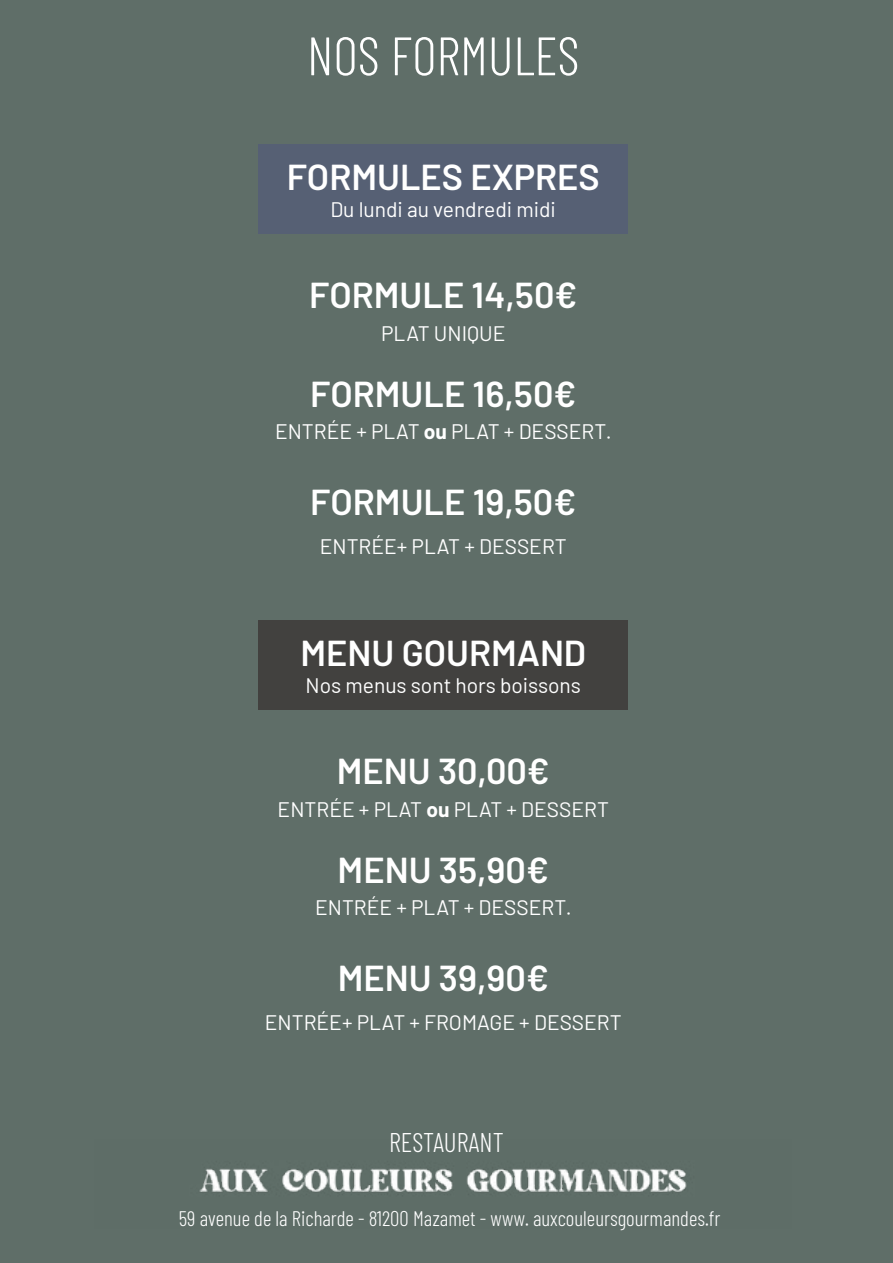
<style>
.page{position:relative;width:893px;height:1263px;background:#5f6e68}
.page>*{position:absolute;margin:0;border:0;box-sizing:border-box;transform-origin:0 0}
.t1{font:300 54px "Barlow Condensed";color:#fff}
.t2{font:600 36px "Barlow";color:#fff}
.t3{font:300 27px "Barlow Condensed";color:#fff}
.t4{font:21px "Barlow";color:#fff}
.t5{font:300 21px "Barlow Condensed";color:#fff}
.s1{font-weight:700}
</style>
<div class="page">
<div style="left:258px;top:145px;width:370px;height:89px;background:#566074"></div>
<div style="left:258px;top:620px;width:370px;height:90px;background:#42413f"></div>
<img style="left:199px;top:1168px;width:488px;height:24px">
<h1 class="t1" style="left:307px;top:17px;width:274px">NOS FORMULES</h1>
<h2 class="t2" style="left:287px;top:150px;width:315px">FORMULES EXPRES</h2>
<p class="t4" style="left:331px;top:194px;width:227px">Du lundi au vendredi midi</p>
<h2 class="t2" style="left:309px;top:269px;width:270px">FORMULE 14,50€</h2>
<p class="t4" style="left:381px;top:318px;width:126px">PLAT UNIQUE</p>
<h2 class="t2" style="left:310px;top:367px;width:268px">FORMULE 16,50€</h2>
<p class="t4" style="left:275px;top:417px;width:338px">ENTRÉE + PLAT <span class="s1">ou</span> PLAT + DESSERT.</p>
<h2 class="t2" style="left:310px;top:475px;width:267px">FORMULE 19,50€</h2>
<p class="t4" style="left:320px;top:531px;width:248px">ENTRÉE+ PLAT + DESSERT</p>
<h2 class="t2" style="left:300px;top:626px;width:287px">MENU GOURMAND</h2>
<p class="t4" style="left:306px;top:670px;width:277px">Nos menus sont hors boissons</p>
<h2 class="t2" style="left:337px;top:745px;width:215px">MENU 30,00€</h2>
<p class="t4" style="left:278px;top:794px;width:333px">ENTRÉE + PLAT <span class="s1">ou</span> PLAT + DESSERT</p>
<h2 class="t2" style="left:338px;top:843px;width:213px">MENU 35,90€</h2>
<p class="t4" style="left:315px;top:892px;width:258px">ENTRÉE + PLAT + DESSERT.</p>
<h2 class="t2" style="left:338px;top:951px;width:213px">MENU 39,90€</h2>
<p class="t4" style="left:265px;top:1007px;width:358px">ENTRÉE+ PLAT + FROMAGE + DESSERT</p>
<p class="t3" style="left:389px;top:1123px;width:116px">RESTAURANT</p>
<p class="t5" style="left:179px;top:1204px;width:543px">59 avenue de la Richarde - 81200 Mazamet - www. auxcouleursgourmandes.fr</p>
</div>
